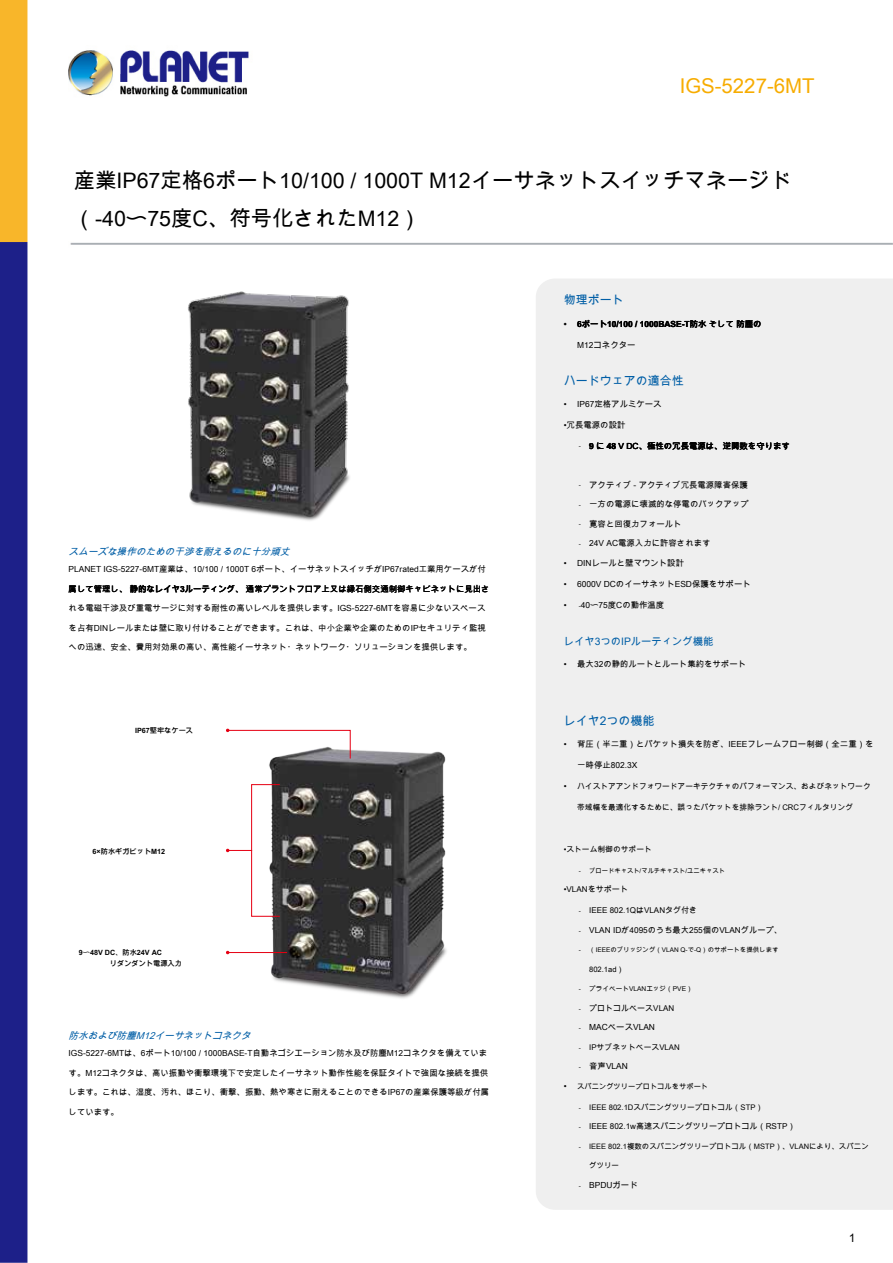
<style>
.page{position:relative;width:893px;height:1263px;background:#fff}
.page>*{position:absolute;margin:0;border:0;box-sizing:border-box;transform-origin:0 0}
.t1{font:21.45px/38.7px "Arial Unicode MS";color:#000}
.t2{font:20.4px "Arial Unicode MS";color:#f7ac00}
.t3{font:12px "Arial Unicode MS";color:#005ea6}
.t4{font:12px "Arial Unicode MS";color:#000}
.t5{font:10.35px "Arial Unicode MS";color:#005ea6}
.t6{font:italic 9.6px "Arial Unicode MS";color:#005ea6}
.t7{font:8.4px "Arial Unicode MS";color:#000}
.t8{font:700 8.4px "Arial Unicode MS";color:#000}
.t9{font:8.25px "Arial Unicode MS";color:#000}
.t10{font:8.1px "Arial Unicode MS";color:#000}
.t11{font:7.95px "Arial Unicode MS";color:#000}
.t12{font:7.8px "Arial Unicode MS";color:#000}
.t13{font:7.65px "Arial Unicode MS";color:#000}
.t14{font:7.5px "Arial Unicode MS";color:#000}
.t15{font:7.35px "Arial Unicode MS";color:#000}
.t16{font:700 7.2px/11.4px "Arial Unicode MS";color:#000}
.t17{font:6.6px "Arial Unicode MS";color:#000}
.t18{font:6.45px "Arial Unicode MS";color:#000}
.t19{font:6.3px "Arial Unicode MS";color:#000}
.s1{font-weight:700}
.s2{font-weight:400}
.s3{font-size:6.3px}
.s4{font-size:8.4px}
</style>
<div class="page">
<img style="left:0;top:0;width:893px;height:1263px">
<div style="left:536px;top:278px;width:357px;height:932px;background:#efefef"></div>
<img style="left:158px;top:277px;width:223px;height:256px">
<img style="left:237px;top:731px;width:243px;height:280px">
<svg style="left:226px;top:729px;width:125px;height:30px"></svg>
<svg style="left:226px;top:849px;width:25px;height:3px"></svg>
<div style="left:251px;top:784px;width:29px;height:133px;border:1px solid #e60013"></div>
<hr style="left:228px;top:952px;width:59px;height:1px;background:#e60013">
<h2 class="t2" style="left:680px;top:71px;width:136px">IGS-5227-6MT</h2>
<h1 class="t1" style="left:74px;top:160px;width:719px">産業IP67定格6ポート10/100 / 1000T M12イーサネットスイッチマネージド（-40〜75度C、符号化されたM12）</h1>
<p class="t6" style="left:69px;top:545px;width:226px">スムーズな操作のための干渉を耐えるのに十分頑丈</p>
<p class="t7" style="left:69px;top:563px;width:419px">PLANET IGS-5227-6MT産業は、10/100 / 1000T 6ポート、イーサネットスイッチがIP67rated工業用ケースが付</p>
<p class="t7" style="left:69px;top:583px;width:422px">属して管理し、 <span class="s1">静的なレイヤ3ルーティング、</span> 通常プラントフロア上又は縁石側交通制御キャビネットに見出さ</p>
<p class="t7" style="left:69px;top:602px;width:418px">れる電磁干渉及び重電サージに対する耐性の高いレベルを提供します。IGS-5227-6MTを容易に少ないスペース</p>
<p class="t7" style="left:69px;top:622px;width:419px">を占有DINレールまたは壁に取り付けることができます。これは、中小企業や企業のためのIPセキュリティ監視</p>
<p class="t7" style="left:69px;top:641px;width:405px">への迅速、安全、費用対効果の高い、高性能イーサネット・ネットワーク・ソリューションを提供します。</p>
<p class="t16" style="left:135px;top:725px;width:60px">IP67堅牢なケース</p>
<p class="t16" style="left:93px;top:845px;width:74px">6×防水ギガビットM12</p>
<p class="t16" style="left:110px;top:946px;width:74px;text-indent:-31px">9〜48V DC、防水24V AC<br>リダンダント電源入力</p>
<p class="t6" style="left:69px;top:1028px;width:187px">防水および防塵M12イーサネットコネクタ</p>
<p class="t7" style="left:69px;top:1047px;width:420px">IGS-5227-6MTは、6ポート10/100 / 1000BASE-T自動ネゴシエーション防水及び防塵M12コネクタを備えていま</p>
<p class="t7" style="left:69px;top:1067px;width:421px">す。M12コネクタは、高い振動や衝撃環境下で安定したイーサネット動作性能を保証タイトで強固な接続を提供</p>
<p class="t7" style="left:69px;top:1086px;width:422px">します。これは、湿度、汚れ、ほこり、衝撃、振動、熱や寒さに耐えることのできるIP67の産業保護等級が付属</p>
<p class="t7" style="left:69px;top:1106px;width:52px">しています。</p>
<h3 class="t3" style="left:564px;top:292px;width:62px">物理ポート</h3>
<p class="t8" style="left:564px;top:318px;width:199px">• 6ポート10/100 / 1000BASE-T防水 <span class="s2">そして</span> 防塵の</p>
<p class="t7" style="left:577px;top:339px;width:60px">M12コネクター</p>
<h3 class="t3" style="left:564px;top:372px;width:122px">ハードウェアの適合性</h3>
<p class="t7" style="left:564px;top:398px;width:99px">• IP67定格アルミケース</p>
<p class="t7" style="left:564px;top:419px;width:63px">•冗長電源の設計</p>
<p class="t7" style="left:579px;top:440px;width:212px"><span class="s3">-</span> <span class="s1">9</span> に <span class="s1">48</span> V DC、極性の冗長電源は、逆関数を守ります</p>
<p class="t7" style="left:579px;top:479px;width:170px"><span class="s3">-</span> アクティブ - アクティブ冗長電源障害保護</p>
<p class="t7" style="left:579px;top:498px;width:171px"><span class="s3">-</span> 一方の電源に壊滅的な停電のバックアップ</p>
<p class="t7" style="left:579px;top:518px;width:104px"><span class="s3">-</span> 寛容と回復力フォールト</p>
<p class="t7" style="left:579px;top:537px;width:133px"><span class="s3">-</span> 24V AC電源入力に許容されます</p>
<p class="t7" style="left:564px;top:557px;width:122px">• DINレールと壁マウント設計</p>
<p class="t7" style="left:564px;top:578px;width:189px">• 6000V DCのイーサネットESD保護をサポート</p>
<p class="t7" style="left:564px;top:599px;width:102px">• <span class="s3">-</span> 40〜75度Cの動作温度</p>
<p class="t5" style="left:564px;top:633px;width:151px">レイヤ3つのIPルーティング機能</p>
<p class="t7" style="left:564px;top:658px;width:184px">• 最大32の静的ルートとルート集約をサポート</p>
<h3 class="t3" style="left:564px;top:712px;width:92px">レイヤ2つの機能</h3>
<p class="t7" style="left:564px;top:738px;width:311px">• 背圧（半二重）とパケット損失を防ぎ、IEEEフレームフロー制御（全二重）を</p>
<p class="t7" style="left:577px;top:759px;width:62px">一時停止802.3X</p>
<p class="t13" style="left:564px;top:780px;width:309px"><span class="s4">•</span> ハイストアアンドフォワードアーキテクチャのパフォーマンス、およびネットワーク</p>
<p class="t13" style="left:577px;top:801px;width:277px">帯域幅を最適化するために、誤ったパケットを排除ラント/ CRCフィルタリング</p>
<p class="t12" style="left:564px;top:843px;width:90px">•ストーム制御のサポート</p>
<p class="t19" style="left:579px;top:866px;width:148px">- ブロードキャスト/マルチキャスト/ユニキャスト</p>
<p class="t10" style="left:564px;top:883px;width:66px">•VLANをサポート</p>
<p class="t10" style="left:579px;top:904px;width:120px"><span class="s3">-</span> IEEE 802.1QはVLANタグ付き</p>
<p class="t9" style="left:579px;top:924px;width:205px"><span class="s3">-</span> VLAN IDが4095のうち最大255個のVLANグループ、</p>
<p class="t18" style="left:579px;top:945px;width:201px"><span class="s3">-</span> （IEEEのブリッジング（VLAN Q-で-Q）のサポートを提供します</p>
<p class="t14" style="left:589px;top:964px;width:36px">802.1ad）</p>
<p class="t17" style="left:579px;top:984px;width:115px"><span class="s3">-</span> プライベートVLANエッジ（PVE）</p>
<p class="t11" style="left:579px;top:1002px;width:97px"><span class="s3">-</span> プロトコルベースVLAN</p>
<p class="t7" style="left:579px;top:1021px;width:78px"><span class="s3">-</span> MACベースVLAN</p>
<p class="t12" style="left:579px;top:1041px;width:102px"><span class="s3">-</span> IPサブネットベースVLAN</p>
<p class="t7" style="left:579px;top:1060px;width:50px"><span class="s3">-</span> 音声VLAN</p>
<p class="t15" style="left:564px;top:1081px;width:146px"><span class="s4">•</span> スパニングツリープロトコルをサポート</p>
<p class="t13" style="left:579px;top:1101px;width:186px"><span class="s3">-</span> IEEE 802.1Dスパニングツリープロトコル（STP）</p>
<p class="t10" style="left:579px;top:1120px;width:218px"><span class="s3">-</span> IEEE 802.1w高速スパニングツリープロトコル（RSTP）</p>
<p class="t14" style="left:579px;top:1140px;width:291px"><span class="s3">-</span> IEEE 802.1複数のスパニングツリープロトコル（MSTP）、VLANにより、スパニン</p>
<p class="t14" style="left:589px;top:1160px;width:31px">グツリー</p>
<p class="t7" style="left:579px;top:1179px;width:60px"><span class="s3">-</span> BPDUガード</p>
<h3 class="t4" style="left:849px;top:1229px;width:8px">1</h3>
</div>
